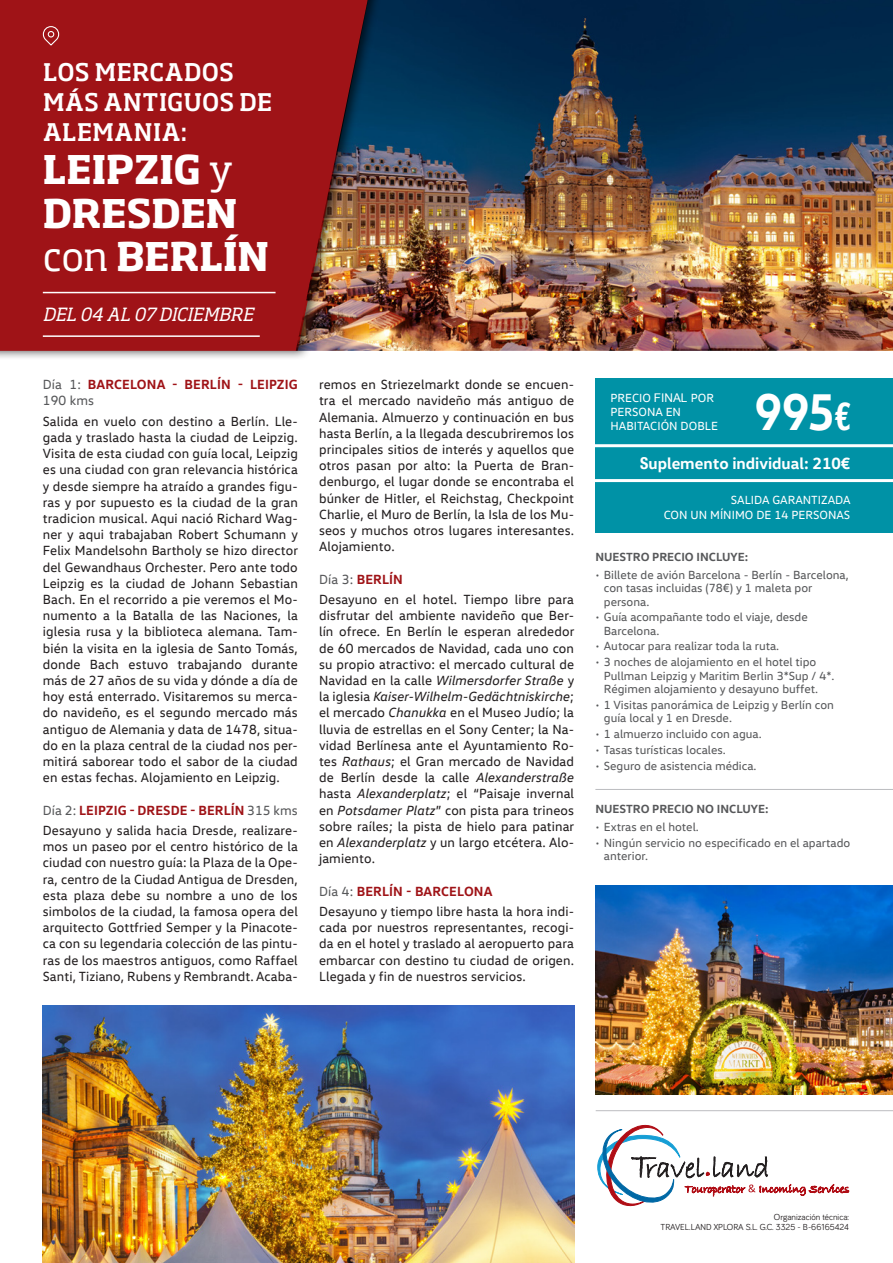
<style>
.page{position:relative;width:893px;height:1263px;background:#fff}
.page>*{position:absolute;margin:0;border:0;box-sizing:border-box;transform-origin:0 0}
.t1{font:700 52.5px "VW Head";color:#fff;scale:.87 1}
.t2{font:700 39px/43.5px "Soho Std";letter-spacing:-.005em;color:#fff}
.t3{font:500 24px/30px "Soho Std";letter-spacing:.015em;color:#fff}
.t4{font:italic 18px "Soho Std";color:#fff}
.t5{font:700 16.5px "VW Head";color:#fff}
.t6{font:13.5px/16.2px "VW Head";letter-spacing:.01em;color:#231f20;text-align:justify}
.t7{font:700 13.5px/16.2px "VW Head";letter-spacing:.01em;color:#9f1317}
.t8{font:12px/13.5px "VW Head";color:#57585a}
.t9{font:12px/14.4px "VW Head";color:#fff}
.t10{font:700 12px "VW Head";color:#57585a}
.t11{font:9px "Bariol";color:#231f20}
.s1{font-weight:400}
.s2{font-weight:400;color:#57585a}
.s3{font-style:italic}
.s4{font-family:"Arial"}
.s5{font-family:"Helvetica Neue LT Std";font-stretch:condensed;font-size:39px}
.s6{font-family:"Helvetica Neue LT Std";font-stretch:condensed}
</style>
<div class="page">
<img style="left:385px;top:0;width:508px;height:351px">
<div style="left:0;top:0;width:385px;height:360px;background:#231f20;opacity:.75"></div>
<svg style="left:0;top:0;width:373px;height:351px;background:#9a1b1d"></svg>
<svg style="left:42px;top:26px;width:18px;height:21px"></svg>
<hr style="left:596px;top:1110px;width:297px;height:1px;background:#bcbdc0">
<hr style="left:595px;top:789px;width:298px;height:1px;background:#bcbdc0">
<svg style="left:597px;top:1124px;width:252px;height:83px"></svg>
<hr style="left:43px;top:335px;width:217px;height:2px;background:#fff">
<hr style="left:43px;top:292px;width:233px;height:1px;background:#fff">
<div style="left:595px;top:378px;width:298px;height:155px;background:#0092a6"></div>
<hr style="left:588px;top:444px;width:305px;height:3px;background:#fff">
<hr style="left:588px;top:479px;width:305px;height:3px;background:#fff">
<img style="left:43px;top:1006px;width:531px;height:257px">
<img style="left:595px;top:885px;width:298px;height:209px">
<p class="t3" style="left:43px;top:56px;width:230px">LOS MERCADOS<br>MÁS ANTIGUOS DE<br>ALEMANIA:</p>
<p class="t2" style="left:43px;top:147px;width:228px">LEIPZIG <span class="s1">y<br></span>DRESDEN <span class="s1">con</span> BERLÍN</p>
<p class="t4" style="left:43px;top:303px;width:217px">DEL 04 AL 07 DICIEMBRE</p>
<p class="t7" style="left:43px;top:376px;width:256px"><span class="s2">Día 1:</span> BARCELONA - BERLÍN - LEIPZIG<br><span class="s2">190 kms</span></p>
<p class="t6" style="left:43px;top:413px;width:257px">Salida en vuelo con destino a Berlín. Lle&shy;gada y traslado hasta la ciudad de Leipzig.<br>Visita de esta ciudad con guía local, Leipzig es una ciudad con gran relevancia histórica y desde siempre ha atraído a grandes figu&shy;ras y por supuesto es la ciudad de la gran tradicion musical. Aqui nació Richard Wag&shy;ner y aqui trabajaban Robert Schumann y Felix Mandelsohn Bartholy se hizo director del Gewandhaus Orchester. Pero ante todo Leipzig es la ciudad de Johann Sebastian Bach. En el recorrido a pie veremos el Mo&shy;numento a la Batalla de las Naciones, la iglesia rusa y la biblioteca alemana. Tam&shy;bién la visita en la iglesia de Santo Tomás, donde Bach estuvo trabajando durante más de 27 años de su vida y dónde a día de hoy está enterrado. Visitaremos su merca&shy;do navideño, es el segundo mercado más antiguo de Alemania y data de 1478, situa&shy;do en la plaza central de la ciudad nos per&shy;mitirá saborear todo el sabor de la ciudad en estas fechas. Alojamiento en Leipzig.</p>
<p class="t7" style="left:43px;top:801px;width:256px"><span class="s2">Día 2:</span> LEIPZIG - DRESDE - BERLÍN <span class="s2">315 kms</span></p>
<p class="t6" style="left:43px;top:822px;width:256px">Desayuno y salida hacia Dresde, realizare&shy;mos un paseo por el centro histórico de la ciudad con nuestro guía: la Plaza de la Ope&shy;ra, centro de la Ciudad Antigua de Dresden, esta plaza debe su nombre a uno de los simbolos de la ciudad, la famosa opera del arquitecto Gottfried Semper y la Pinacote&shy;ca con su legendaria colección de las pintu&shy;ras de los maestros antiguos, como Raffael Santi, Tiziano, Rubens y Rembrandt. Acaba-</p>
<p class="t6" style="left:319px;top:376px;width:256px">remos en Striezelmarkt donde se encuen&shy;tra el mercado navideño más antiguo de Alemania. Almuerzo y continuación en bus hasta Berlín, a la llegada descubriremos los principales sitios de interés y aquellos que otros pasan por alto: la Puerta de Bran&shy;denburgo, el lugar donde se encontraba el búnker de Hitler, el Reichstag, Checkpoint Charlie, el Muro de Berlín, la Isla de los Mu&shy;seos y muchos otros lugares interesantes.<br>Alojamiento.</p>
<p class="t7" style="left:319px;top:570px;width:85px"><span class="s2">Día 3:</span> BERLÍN</p>
<p class="t6" style="left:319px;top:591px;width:257px">Desayuno en el hotel. Tiempo libre para disfrutar del ambiente navideño que Ber&shy;lín ofrece. En Berlín le esperan alrededor de 60 mercados de Navidad, cada uno con su propio atractivo: el mercado cultural de Navidad en la calle <span class="s3">Wilmersdorfer Straße</span> y la iglesia <span class="s3">Kaiser-Wilhelm-Gedächtniskirche</span>; el mercado <span class="s3">Chanukka</span> en el Museo Judío; la lluvia de estrellas en el Sony Center; la Na&shy;vidad Berlínesa ante el Ayuntamiento Ro&shy;tes <span class="s3">Rathaus</span>; el Gran mercado de Navidad de Berlín desde la calle <span class="s3">Alexanderstraße </span>hasta <span class="s3">Alexanderplatz</span>; el “Paisaje invernal en <span class="s3">Potsdamer Platz</span>” con pista para trineos sobre raíles; la pista de hielo para patinar en <span class="s3">Alexanderplatz</span> y un largo etcétera. Alo&shy;jamiento.</p>
<p class="t7" style="left:319px;top:882px;width:175px"><span class="s2">Día 4:</span> BERLÍN - BARCELONA</p>
<p class="t6" style="left:319px;top:903px;width:256px">Desayuno y tiempo libre hasta la hora indi&shy;cada por nuestros representantes, recogi&shy;da en el hotel y traslado al aeropuerto para embarcar con destino tu ciudad de origen.<br>Llegada y fin de nuestros servicios.</p>
<p class="t9" style="left:610px;top:390px;width:109px">PRECIO <span class="s4">FINAL</span> POR<br>PERSONA EN<br>HABITACIÓN DOBLE</p>
<p class="t1" style="left:755px;top:378px;width:111px">995<span class="s5">€</span></p>
<p class="t5" style="left:640px;top:452px;width:212px"><span class="s6">S</span>uplemento individual: 210€</p>
<p class="t9" style="left:731px;top:492px;width:121px">SALIDA GARANTIZADA</p>
<p class="t9" style="left:664px;top:508px;width:188px">CON UN MÍNIMO DE 14 PERSONAS</p>
<p class="t10" style="left:595px;top:549px;width:154px">NUESTRO PRECIO INCLUYE:</p>
<p class="t8" style="left:604px;top:567px;width:246px;text-indent:-9px">• Billete de avión Barcelona - Berlín - Barcelona, con tasas incluidas (78€) y 1 maleta por persona.</p>
<p class="t8" style="left:604px;top:610px;width:205px;text-indent:-9px">• Guía acompañante todo el viaje, desde<br>Barcelona.</p>
<p class="t8" style="left:595px;top:639px;width:185px">• Autocar para realizar toda la ruta.</p>
<p class="t8" style="left:604px;top:655px;width:232px;text-indent:-9px">• 3 noches de alojamiento en el hotel tipo<br>Pullman Leipzig y Maritim Berlin 3*Sup / 4*.<br>Régimen alojamiento y desayuno buffet.</p>
<p class="t8" style="left:604px;top:697px;width:232px;text-indent:-9px">• 1 Visitas panorámica de Leipzig y Berlín con guía local y 1 en Dresde.</p>
<p class="t8" style="left:595px;top:727px;width:168px">• 1 almuerzo incluido con agua.</p>
<p class="t8" style="left:595px;top:742px;width:132px">• Tasas turísticas locales.</p>
<p class="t8" style="left:595px;top:759px;width:163px">• Seguro de asistencia médica.</p>
<p class="t10" style="left:595px;top:801px;width:175px">NUESTRO PRECIO NO INCLUYE:</p>
<p class="t8" style="left:595px;top:820px;width:105px">• Extras en el hotel.</p>
<p class="t8" style="left:604px;top:835px;width:248px;text-indent:-9px">• Ningún servicio no especificado en el apartado anterior.</p>
<p class="t11" style="left:774px;top:1210px;width:77px">Organización técnica:</p>
<p class="t11" style="left:660px;top:1221px;width:190px">TRAVEL.LAND XPLORA S.L. G.C. 3325 - B-66165424</p>
</div>
